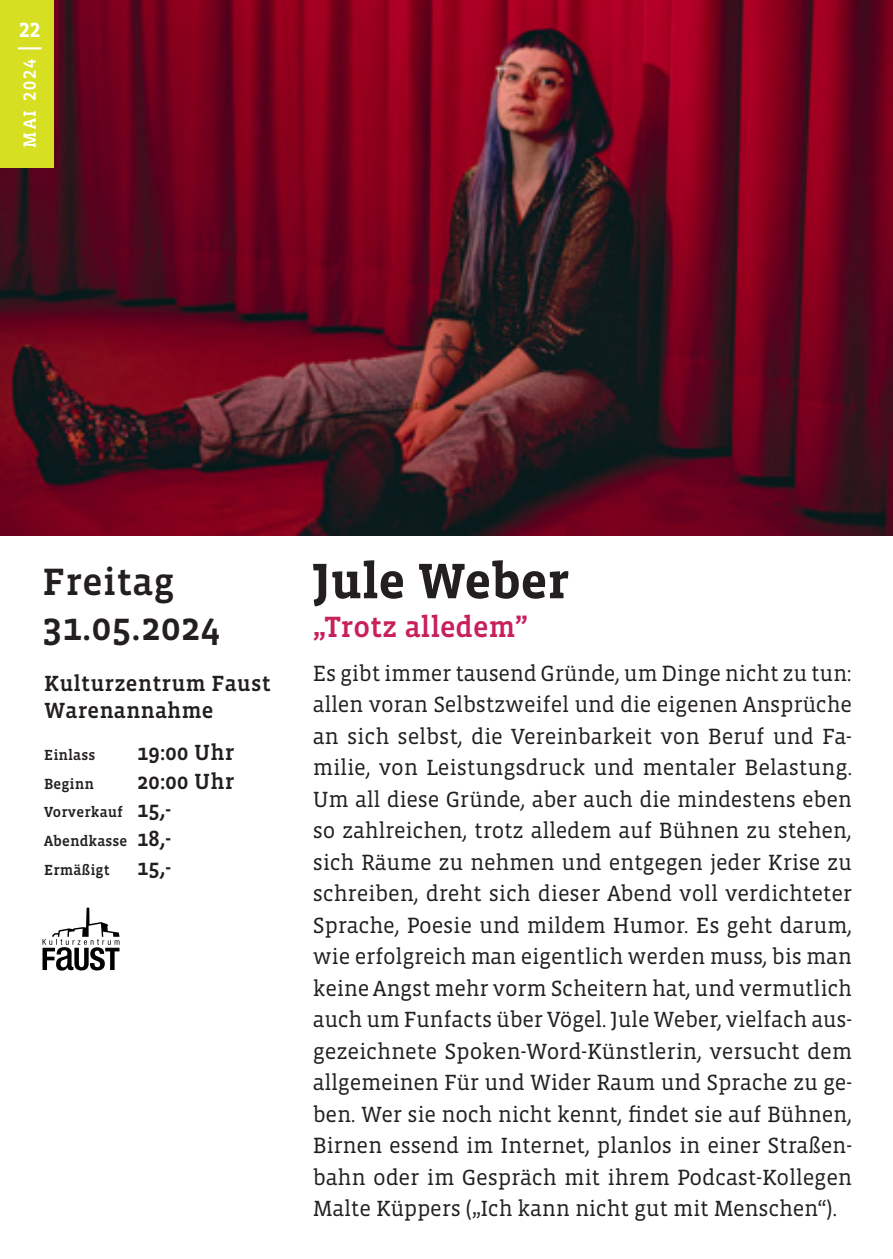
<style>
.page{position:relative;width:893px;height:1259px;background:#fff}
.page>*{position:absolute;margin:0;border:0;box-sizing:border-box;transform-origin:0 0}
.head{font:700 51px "Vista Slab OTCE";color:#231f20}
.t1{font:500 39px "Vista Slab OTCE";letter-spacing:.01em;color:#231f20}
.subtitel{font:500 30px "Vista Slab OTCE";color:#c7205c}
.fl{font:22.5px/31.5px "Vista Slab OTCE";letter-spacing:-.01em;color:#231f20;text-align:justify}
.t2{font:500 22.5px "Vista Slab OTCE";letter-spacing:.01em;color:#231f20}
.t3{font:700 21px/16.5px "Vista Slab OTCE";color:#fff}
.t4{font:500 18px "Vista Slab OTCE";letter-spacing:.12em;color:#fff}
.t5{font:500 15px "Vista Slab OTCE";letter-spacing:.01em;color:#231f20}
.s1{font-size:22.5px}
</style>
<div class="page">
<img style="left:0;top:0;width:892px;height:536px">
<svg style="left:43px;top:907px;width:77px;height:63px"></svg>
<hr style="left:892px;top:0;width:1px;height:738px;background:#e4ede8">
<div style="left:0;top:0;width:54px;height:168px;background:#d6df21"></div>
<p class="t3" style="left:16px;top:21px;width:29px">22 —</p>
<p class="t4" style="left:19px;top:148px;width:90px;rotate:-90deg">MAI 2024</p>
<p class="t1" style="left:43px;top:560px;width:133px">Freitag</p>
<p class="t1" style="left:43px;top:605px;width:179px">31.05.2024</p>
<p class="t2" style="left:44px;top:670px;width:228px">Kulturzentrum Faust</p>
<p class="t2" style="left:44px;top:697px;width:171px">Warenannahme</p>
<p class="t5" style="left:44px;top:746px;width:53px">Einlass</p>
<p class="t2" style="left:137px;top:739px;width:99px">19:00 Uhr</p>
<p class="t5" style="left:44px;top:775px;width:51px">Beginn</p>
<p class="t2" style="left:137px;top:768px;width:99px">20:00 Uhr</p>
<p class="t5" style="left:44px;top:804px;width:129px">Vorverkauf <span class="s1">15,-</span></p>
<p class="t5" style="left:44px;top:832px;width:129px">Abendkasse <span class="s1">18,-</span></p>
<p class="t5" style="left:44px;top:861px;width:129px">Ermäßigt <span class="s1">15,-</span></p>
<p class="head" style="left:313px;top:552px;width:258px">Jule Weber</p>
<p class="subtitel" style="left:313px;top:610px;width:216px">„Trotz alledem”</p>
<p class="fl" style="left:313px;top:657px;width:541px">Es gibt immer tausend Gründe, um Dinge nicht zu tun: allen voran Selbstzweifel und die eigenen Ansprüche an sich selbst, die Vereinbarkeit von Beruf und Fa&shy;milie, von Leistungsdruck und mentaler Belastung.<br>Um all diese Gründe, aber auch die mindestens eben so zahlreichen, trotz alledem auf Bühnen zu stehen, sich Räume zu nehmen und entgegen jeder Krise zu schreiben, dreht sich dieser Abend voll verdichteter Sprache, Poesie und mildem Humor. Es geht darum, wie erfolgreich man eigentlich werden muss, bis man keine Angst mehr vorm Scheitern hat, und vermutlich auch um Funfacts über Vögel. Jule Weber, vielfach aus&shy;gezeichnete Spoken-Word-Künstlerin, versucht dem allgemeinen Für und Wider Raum und Sprache zu ge&shy;ben. Wer sie noch nicht kennt, findet sie auf Bühnen, Birnen essend im Internet, planlos in einer Straßen&shy;bahn oder im Gespräch mit ihrem Podcast-Kollegen Malte Küppers („Ich kann nicht gut mit Menschen“).</p>
</div>
